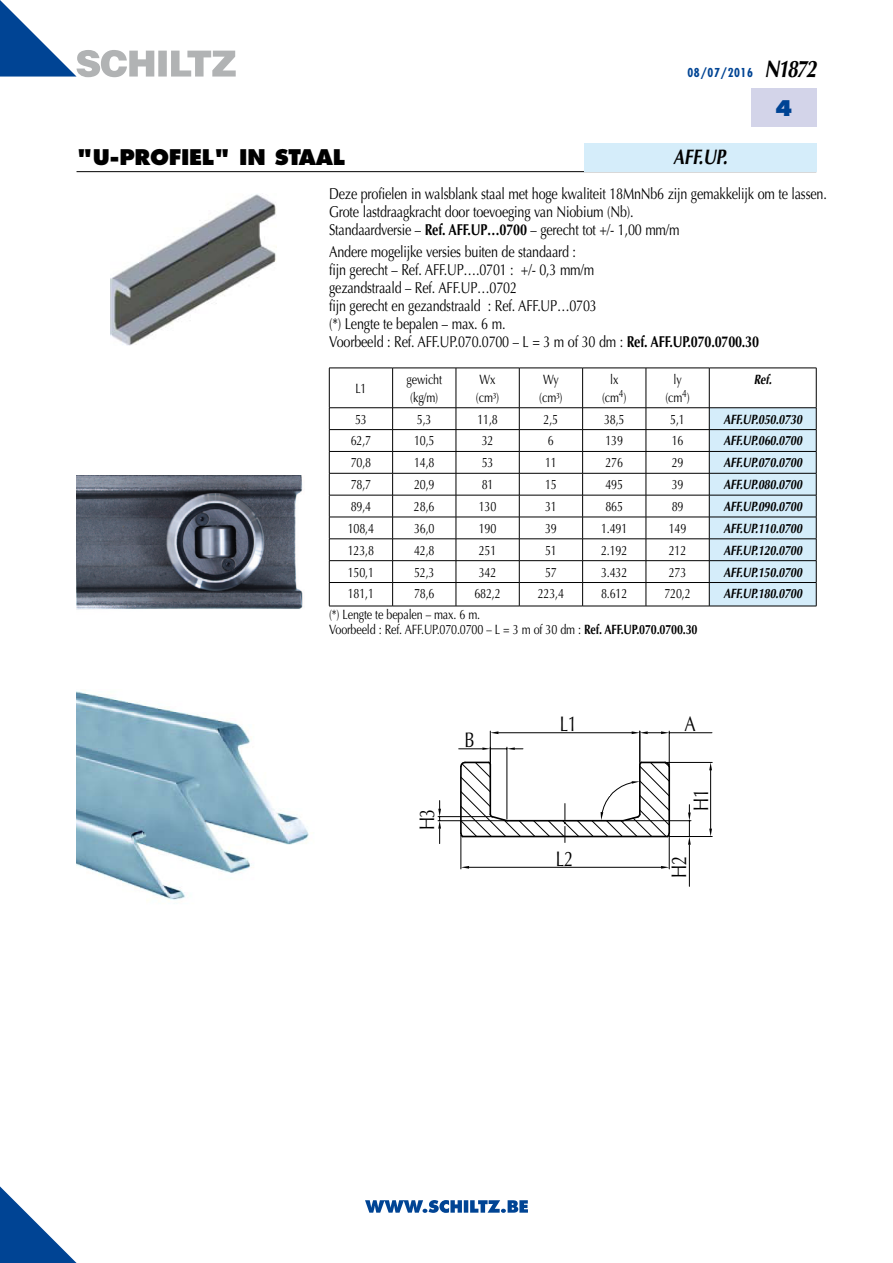
<style>
.page{position:relative;width:893px;height:1263px;background:#fff}
.page>*{position:absolute;margin:0;border:0;box-sizing:border-box;transform-origin:0 0}
.t1{font:21.15px "Optima";letter-spacing:-.015em;color:#000;scale:.8 1}
.t2{font:800 21px "Futura";letter-spacing:-.015em;color:#000}
.t3{font:italic 700 21px "Optima";color:#000;scale:.8 1}
.t4{font:800 21px "Futura";color:#004494}
.t5{font:15.75px/18px "Optima";letter-spacing:-.015em;color:#000;scale:.8 1}
.t6{font:13.5px/18px "Optima";letter-spacing:-.015em;color:#000;scale:.8 1}
.t7{font:italic 700 13.5px "Optima";letter-spacing:-.015em;color:#000;scale:.8 1}
.t8{font:700 condensed 12px "Futura";letter-spacing:.05em;color:#004494}
.s1{font-family:"Optima";font-style:italic;font-stretch:normal;font-size:24px;color:#000}
.s2{font-weight:700}
</style>
<div class="page">
<svg style="left:0;top:1186px;width:77px;height:77px"></svg>
<div style="left:751px;top:89px;width:65px;height:38px;background:#d3d4e9"></div>
<hr style="left:77px;top:171px;width:739px;height:1px;background:#000">
<svg style="left:0;top:0;width:236px;height:77px"></svg>
<svg style="left:365px;top:1200px;width:163px;height:13px"></svg>
<div style="left:584px;top:143px;width:232px;height:28px;background:#d5edfa"></div>
<img style="left:111px;top:194px;width:166px;height:152px">
<hr style="left:329px;top:606px;width:64px;height:1px;background:#000">
<hr style="left:393px;top:606px;width:63px;height:1px;background:#000">
<hr style="left:456px;top:606px;width:63px;height:1px;background:#000">
<hr style="left:519px;top:606px;width:64px;height:1px;background:#000">
<hr style="left:583px;top:606px;width:63px;height:1px;background:#000">
<hr style="left:646px;top:606px;width:63px;height:1px;background:#000">
<svg style="left:329px;top:368px;width:488px;height:238px"></svg>
<hr style="left:709px;top:606px;width:107px;height:1px;background:#000">
<svg style="left:437px;top:730px;width:276px;height:156px"></svg>
<div style="left:537px;top:702px;width:50px;height:29px;background:#fff"></div>
<div style="left:674px;top:708px;width:47px;height:23px;background:#fff"></div>
<div style="left:696px;top:781px;width:14px;height:39px;background:#fff"></div>
<div style="left:593px;top:766px;width:24px;height:20px;background:#fff"></div>
<div style="left:587px;top:781px;width:22px;height:14px;background:#fff"></div>
<div style="left:591px;top:788px;width:15px;height:12px;background:#fff"></div>
<div style="left:454px;top:730px;width:20px;height:17px;background:#fff"></div>
<div style="left:430px;top:838px;width:8px;height:38px;background:#fff"></div>
<div style="left:549px;top:852px;width:38px;height:14px;background:#fff"></div>
<div style="left:678px;top:850px;width:10px;height:47px;background:#fff"></div>
<img style="left:77px;top:476px;width:226px;height:134px">
<img style="left:77px;top:691px;width:232px;height:210px">
<p class="t8" style="left:687px;top:65px;width:130px">08/07/2016 <span class="s1">N1872</span></p>
<h2 class="t4" style="left:775px;top:95px;width:19px">4</h2>
<h2 class="t2" style="left:77px;top:144px;width:270px">"U-PROFIEL" IN STAAL</h2>
<h2 class="t3" style="left:673px;top:145px;width:69px">AFF.UP.</h2>
<p class="t5" style="left:329px;top:184px;width:624px">Deze profielen in walsblank staal met hoge kwaliteit 18MnNb6 zijn gemakkelijk om te lassen.<br>Grote lastdraagkracht door toevoeging van Niobium (Nb).<br>Standaardversie – <span class="s2">Ref. AFF.UP…0700</span> – gerecht tot +/- 1,00 mm/m</p>
<p class="t5" style="left:329px;top:243px;width:539px">Andere mogelijke versies buiten de standaard :<br>fijn gerecht – Ref. AFF.UP….0701 : +/- 0,3 mm/m<br>gezandstraald – Ref. AFF.UP…0702<br>fijn gerecht en gezandstraald : Ref. AFF.UP…0703<br>(*) Lengte te bepalen – max. 6 m.<br>Voorbeeld : Ref. AFF.UP.070.0700 – L = 3 m of 30 dm : <span class="s2">Ref. AFF.UP.070.0700.30</span></p>
<p class="t6" style="left:355px;top:379px;width:16px">L1</p>
<p class="t6" style="left:407px;top:370px;width:46px">gewicht (kg/m)</p>
<p class="t6" style="left:476px;top:370px;width:31px">Wx (cm³)</p>
<p class="t6" style="left:539px;top:370px;width:31px">Wy (cm³)</p>
<p class="t6" style="left:602px;top:370px;width:32px;text-align:center">lx (cm<sup>4</sup>)</p>
<p class="t6" style="left:665px;top:370px;width:32px;text-align:center">ly (cm<sup>4</sup>)</p>
<p class="t7" style="left:754px;top:371px;width:24px">Ref.</p>
<p class="t6" style="left:355px;top:410px;width:16px">53</p>
<p class="t6" style="left:417px;top:410px;width:20px">5,3</p>
<p class="t6" style="left:477px;top:410px;width:27px">11,8</p>
<p class="t6" style="left:544px;top:410px;width:20px">2,5</p>
<p class="t6" style="left:604px;top:410px;width:27px">38,5</p>
<p class="t6" style="left:670px;top:410px;width:20px">5,1</p>
<p class="t7" style="left:723px;top:411px;width:100px">AFF.UP.050.0730</p>
<p class="t6" style="left:351px;top:432px;width:27px">62,7</p>
<p class="t6" style="left:414px;top:432px;width:27px">10,5</p>
<p class="t6" style="left:482px;top:432px;width:16px">32</p>
<p class="t6" style="left:548px;top:432px;width:9px">6</p>
<p class="t6" style="left:605px;top:432px;width:24px">139</p>
<p class="t6" style="left:672px;top:432px;width:16px">16</p>
<p class="t7" style="left:723px;top:433px;width:100px">AFF.UP.060.0700</p>
<p class="t6" style="left:351px;top:454px;width:27px">70,8</p>
<p class="t6" style="left:414px;top:454px;width:27px">14,8</p>
<p class="t6" style="left:482px;top:454px;width:16px">53</p>
<p class="t6" style="left:545px;top:454px;width:16px">11</p>
<p class="t6" style="left:605px;top:454px;width:24px">276</p>
<p class="t6" style="left:672px;top:454px;width:16px">29</p>
<p class="t7" style="left:723px;top:455px;width:100px">AFF.UP.070.0700</p>
<p class="t6" style="left:351px;top:476px;width:27px">78,7</p>
<p class="t6" style="left:414px;top:476px;width:27px">20,9</p>
<p class="t6" style="left:482px;top:476px;width:16px">81</p>
<p class="t6" style="left:545px;top:476px;width:16px">15</p>
<p class="t6" style="left:605px;top:476px;width:24px">495</p>
<p class="t6" style="left:672px;top:476px;width:16px">39</p>
<p class="t7" style="left:723px;top:477px;width:100px">AFF.UP.080.0700</p>
<p class="t6" style="left:351px;top:498px;width:27px">89,4</p>
<p class="t6" style="left:414px;top:498px;width:27px">28,6</p>
<p class="t6" style="left:479px;top:498px;width:24px">130</p>
<p class="t6" style="left:545px;top:498px;width:16px">31</p>
<p class="t6" style="left:605px;top:498px;width:24px">865</p>
<p class="t6" style="left:672px;top:498px;width:16px">89</p>
<p class="t7" style="left:723px;top:498px;width:100px">AFF.UP.090.0700</p>
<p class="t6" style="left:348px;top:519px;width:34px">108,4</p>
<p class="t6" style="left:414px;top:519px;width:27px">36,0</p>
<p class="t6" style="left:479px;top:519px;width:24px">190</p>
<p class="t6" style="left:545px;top:519px;width:16px">39</p>
<p class="t6" style="left:601px;top:519px;width:34px">1.491</p>
<p class="t6" style="left:669px;top:519px;width:24px">149</p>
<p class="t7" style="left:723px;top:520px;width:100px">AFF.UP.110.0700</p>
<p class="t6" style="left:348px;top:541px;width:34px">123,8</p>
<p class="t6" style="left:414px;top:541px;width:27px">42,8</p>
<p class="t6" style="left:479px;top:541px;width:24px">251</p>
<p class="t6" style="left:545px;top:541px;width:16px">51</p>
<p class="t6" style="left:601px;top:541px;width:34px">2.192</p>
<p class="t6" style="left:669px;top:541px;width:24px">212</p>
<p class="t7" style="left:723px;top:542px;width:100px">AFF.UP.120.0700</p>
<p class="t6" style="left:348px;top:563px;width:34px">150,1</p>
<p class="t6" style="left:414px;top:563px;width:27px">52,3</p>
<p class="t6" style="left:479px;top:563px;width:24px">342</p>
<p class="t6" style="left:545px;top:563px;width:16px">57</p>
<p class="t6" style="left:601px;top:563px;width:34px">3.432</p>
<p class="t6" style="left:669px;top:563px;width:24px">273</p>
<p class="t7" style="left:723px;top:564px;width:100px">AFF.UP.150.0700</p>
<p class="t6" style="left:348px;top:585px;width:34px">181,1</p>
<p class="t6" style="left:414px;top:585px;width:27px">78,6</p>
<p class="t6" style="left:474px;top:585px;width:34px">682,2</p>
<p class="t6" style="left:538px;top:585px;width:34px">223,4</p>
<p class="t6" style="left:601px;top:585px;width:34px">8.612</p>
<p class="t6" style="left:664px;top:585px;width:34px">720,2</p>
<p class="t7" style="left:723px;top:586px;width:100px">AFF.UP.180.0700</p>
<p class="t6" style="left:329px;top:608px;width:462px;line-height:15px">(*) Lengte te bepalen – max. 6 m.<br>Voorbeeld : Ref. AFF.UP.070.0700 – L = 3 m of 30 dm : <span class="s2">Ref. AFF.UP.070.0700.30</span></p>
<h1 class="t1" style="left:415px;top:830px;width:29px;rotate:-90deg">H3</h1>
<h1 class="t1" style="left:464px;top:727px;width:14px">B</h1>
<h1 class="t1" style="left:560px;top:712px;width:23px">L1</h1>
<h1 class="t1" style="left:684px;top:712px;width:16px">A</h1>
<h1 class="t1" style="left:556px;top:846px;width:23px">L2</h1>
<h1 class="t1" style="left:689px;top:811px;width:29px;rotate:-90deg">H1</h1>
<h1 class="t1" style="left:667px;top:878px;width:29px;rotate:-90deg">H2</h1>
</div>
